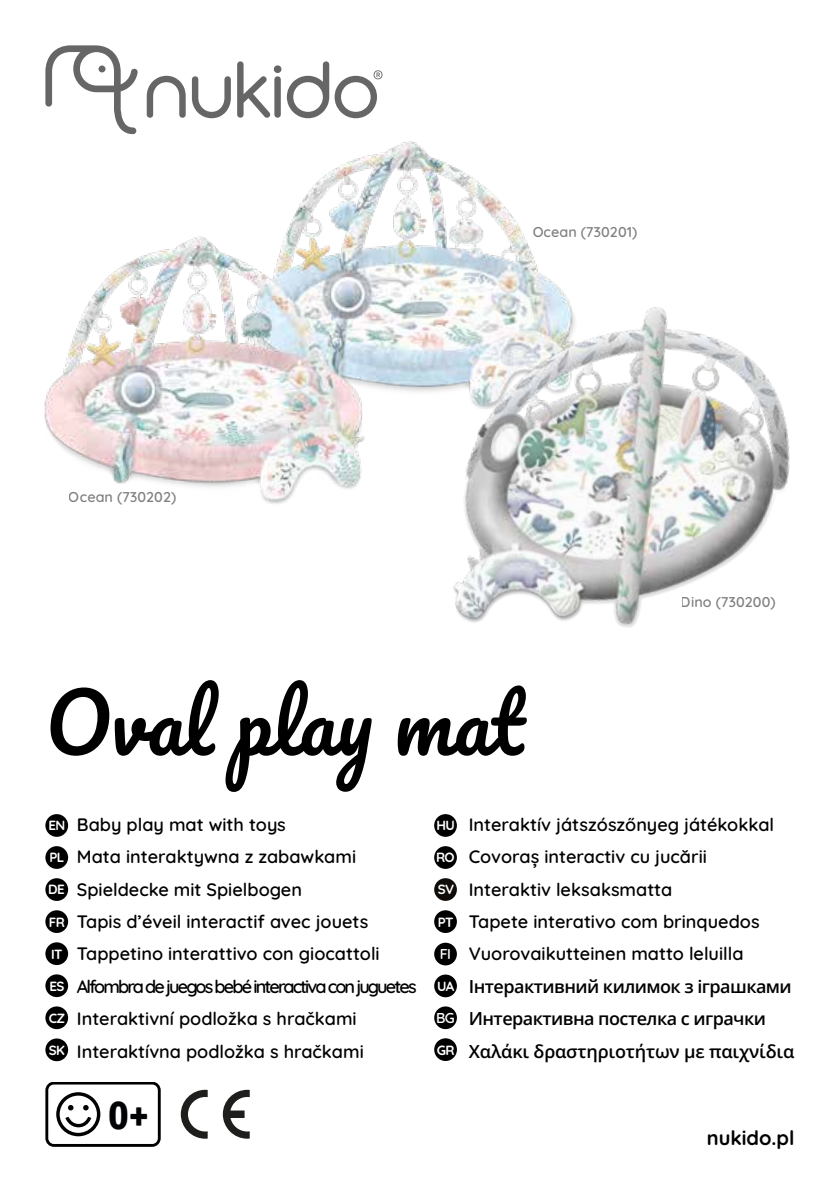
<style>
.page{position:relative;width:840px;height:1191px;background:#fff}
.page>*{position:absolute;margin:0;border:0;box-sizing:border-box;transform-origin:0 0}
.t1{font:80px "Pacifico";color:#000}
.t2{font:700 41.8px "Signika";color:#010203;scale:.91 1}
.t3{font:700 20px "Quicksand";color:#000}
.t4{font:600 18px/32.4px "Quicksand";color:#000}
.t5{font:600 18px/32.4px "Open Sans";letter-spacing:-.03em;color:#000}
.t6{font:600 14.4px "Quicksand";color:#fff}
.t7{font:600 14.2px "Quicksand";color:#000}
.t8{font:700 13.4px "Quicksand";letter-spacing:-.04em;color:#fff}
</style>
<div class="page">
<div style="left:45px;top:814px;width:23px;height:23px;background:#000;border-radius:50%"></div>
<div style="left:45px;top:846px;width:23px;height:23px;background:#000;border-radius:50%"></div>
<div style="left:45px;top:878px;width:23px;height:23px;background:#000;border-radius:50%"></div>
<div style="left:45px;top:910px;width:23px;height:23px;background:#000;border-radius:50%"></div>
<div style="left:45px;top:942px;width:23px;height:23px;background:#000;border-radius:50%"></div>
<div style="left:45px;top:974px;width:23px;height:23px;background:#000;border-radius:50%"></div>
<div style="left:45px;top:1006px;width:23px;height:23px;background:#000;border-radius:50%"></div>
<div style="left:434px;top:814px;width:22px;height:23px;background:#000;border-radius:50%"></div>
<div style="left:434px;top:846px;width:22px;height:23px;background:#000;border-radius:50%"></div>
<div style="left:434px;top:910px;width:22px;height:23px;background:#000;border-radius:50%"></div>
<div style="left:434px;top:974px;width:22px;height:23px;background:#000;border-radius:50%"></div>
<div style="left:434px;top:1038px;width:22px;height:23px;background:#000;border-radius:50%"></div>
<div style="left:45px;top:1038px;width:23px;height:23px;background:#000;border-radius:50%"></div>
<svg style="left:147px;top:76px;width:39px;height:42px"></svg>
<svg style="left:192px;top:76px;width:39px;height:42px"></svg>
<svg style="left:237px;top:61px;width:44px;height:57px"></svg>
<svg style="left:45px;top:45px;width:93px;height:89px"></svg>
<svg style="left:287px;top:61px;width:95px;height:57px"></svg>
<div style="left:434px;top:878px;width:22px;height:23px;background:#100c08;border-radius:50%"></div>
<div style="left:434px;top:1006px;width:22px;height:23px;background:#000;border-radius:50%"></div>
<div style="left:434px;top:942px;width:22px;height:23px;background:#000;border-radius:50%"></div>
<svg style="left:181px;top:1089px;width:26px;height:49px"></svg>
<svg style="left:223px;top:1089px;width:26px;height:49px"></svg>
<svg style="left:45px;top:1082px;width:116px;height:64px"></svg>
<img style="left:44px;top:141px;width:496px;height:363px">
<img style="left:421px;top:273px;width:369px;height:355px">
<p class="t7" style="left:69px;top:486px;width:109px">Ocean (730202)</p>
<p class="t7" style="left:532px;top:221px;width:106px">Ocean (730201)</p>
<p class="t7" style="left:680px;top:591px;width:96px">Dino (730200)</p>
<h1 class="t1" style="left:45px;top:681px;width:480px">Oval play mat</h1>
<p class="t8" style="left:48px;top:815px;width:18px">EN</p>
<p class="t8" style="left:49px;top:847px;width:17px">PL</p>
<p class="t8" style="left:48px;top:879px;width:18px">DE</p>
<p class="t8" style="left:49px;top:911px;width:18px">FR</p>
<p class="t8" style="left:51px;top:943px;width:13px">IT</p>
<p class="t8" style="left:49px;top:975px;width:17px">ES</p>
<p class="t8" style="left:49px;top:1007px;width:18px">CZ</p>
<p class="t4" style="left:77px;top:806px;width:341px">Baby play mat with toys<br>Mata interaktywna z zabawkami Spieldecke mit Spielbogen<br>Tapis d’éveil interactif avec jouets Tappetino interattivo con giocattoli Alfombra de juegos bebé interactiva con juguetes Interaktivní podložka s hračkami Interaktívna podložka s hračkami</p>
<p class="t4" style="left:468px;top:806px;width:307px">Interaktív játszószőnyeg játékokkal Covoraș interactiv cu jucării Interaktiv leksaksmatta<br>Tapete interativo com brinquedos Vuorovaikutteinen matto leluilla</p>
<p class="t8" style="left:436px;top:815px;width:20px">HU</p>
<p class="t8" style="left:436px;top:847px;width:20px">RO</p>
<p class="t8" style="left:437px;top:879px;width:18px">SV</p>
<p class="t8" style="left:437px;top:911px;width:17px">PT</p>
<p class="t6" style="left:439px;top:943px;width:13px">FI</p>
<p class="t5" style="left:468px;top:969px;width:327px">Інтерактивний килимок з іграшками<br>Интерактивна постелка с играчки<br>Χαλάκι δραστηριοτήτων με παιχνίδια</p>
<p class="t8" style="left:437px;top:975px;width:19px">UA</p>
<p class="t6" style="left:436px;top:1006px;width:20px">BG</p>
<p class="t8" style="left:49px;top:1039px;width:18px">SK</p>
<p class="t8" style="left:436px;top:1039px;width:19px">GR</p>
<h2 class="t2" style="left:108px;top:1089px;width:46px">0+</h2>
<p class="t3" style="left:706px;top:1122px;width:89px">nukido.pl</p>
</div>
